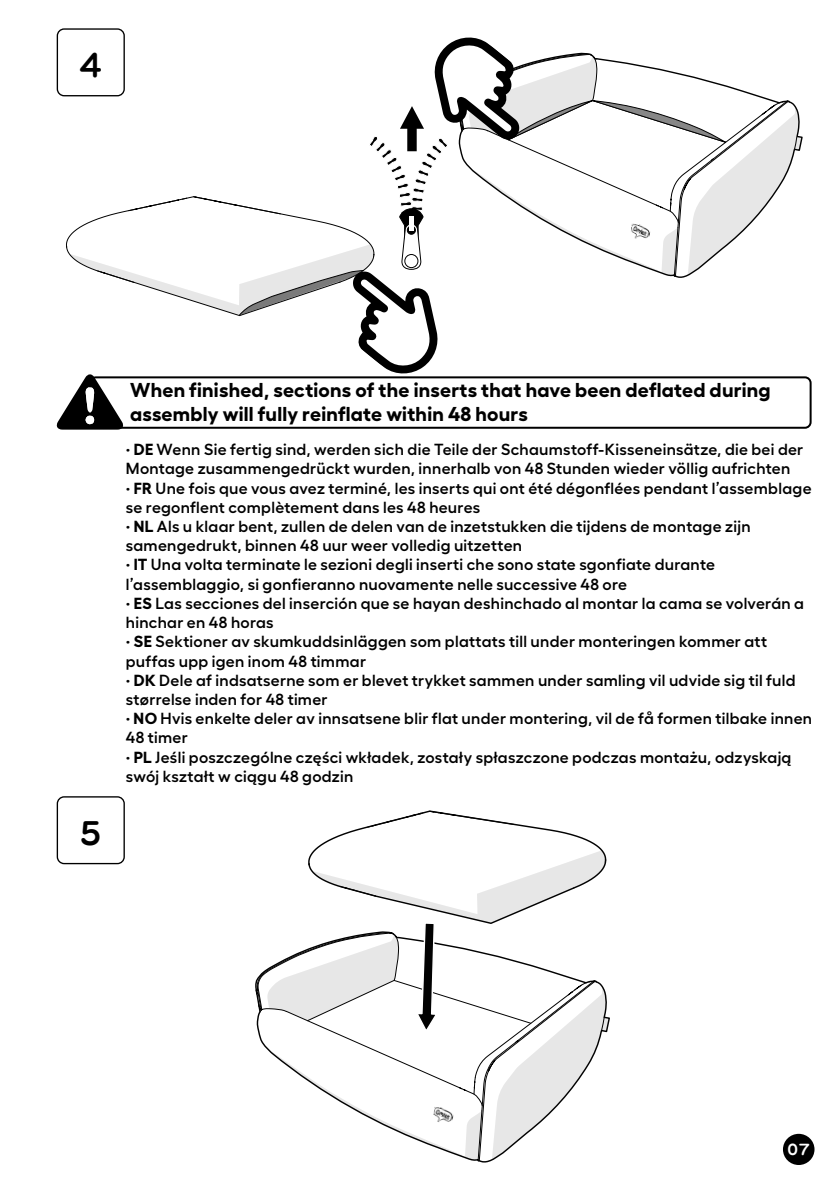
<style>
.page{position:relative;width:840px;height:1191px;background:#fff}
.page>*{position:absolute;margin:0;border:0;box-sizing:border-box;transform-origin:0 0}
.t1{font:500 34px "GT Maru Mono";color:#000}
.t2{font:700 20px/24px "Fellix";letter-spacing:.01em;color:#000}
.t3{font:600 16px/19.2px "Fellix";letter-spacing:.02em;color:#000}
.t4{font:500 16px "GT Maru Mono";color:#fff}
.s1{font-weight:700}
</style>
<div class="page">
<div style="left:784px;top:1135px;width:28px;height:28px;background:#000;border-radius:50%"></div>
<div style="left:782px;top:1133px;width:32px;height:32px;border:4px solid #000;border-radius:50%"></div>
<svg style="left:255px;top:810px;width:351px;height:351px"></svg>
<div style="left:57px;top:796px;width:68px;height:68px;border:1px solid #000;border-radius:7px"></div>
<svg style="left:56px;top:28px;width:740px;height:401px"></svg>
<p class="t1" style="left:79px;top:45px;width:25px">4</p>
<p class="t1" style="left:79px;top:812px;width:25px">5</p>
<p class="t2" style="left:130px;top:376px;width:641px">When finished, sections of the inserts that have been deflated during assembly will fully reinflate within 48 hours</p>
<p class="t3" style="left:126px;top:438px;width:678px"><span class="s1">· DE</span> Wenn Sie fertig sind, werden sich die Teile der Schaumstoff-Kisseneinsätze, die bei der<br>Montage zusammengedrückt wurden, innerhalb von 48 Stunden wieder völlig aufrichten</p>
<p class="t3" style="left:126px;top:477px;width:686px"><span class="s1">· FR</span> Une fois que vous avez terminé, les inserts qui ont été dégonflées pendant l’assemblage se regonflent complètement dans les 48 heures</p>
<p class="t3" style="left:126px;top:515px;width:626px"><span class="s1">· NL</span> Als u klaar bent, zullen de delen van de inzetstukken die tijdens de montage zijn samengedrukt, binnen 48 uur weer volledig uitzetten</p>
<p class="t3" style="left:126px;top:553px;width:590px"><span class="s1">· IT</span> Una volta terminate le sezioni degli inserti che sono state sgonfiate durante l’assemblaggio, si gonfieranno nuovamente nelle successive 48 ore</p>
<p class="t3" style="left:126px;top:592px;width:679px"><span class="s1">· ES</span> Las secciones del inserción que se hayan deshinchado al montar la cama se volverán a hinchar en 48 horas</p>
<p class="t3" style="left:126px;top:630px;width:642px"><span class="s1">· SE</span> Sektioner av skumkuddsinläggen som plattats till under monteringen kommer att puffas upp igen inom 48 timmar</p>
<p class="t3" style="left:126px;top:669px;width:671px"><span class="s1">· DK</span> Dele af indsatserne som er blevet trykket sammen under samling vil udvide sig til fuld størrelse inden for 48 timer</p>
<p class="t3" style="left:126px;top:707px;width:687px"><span class="s1">· NO</span> Hvis enkelte deler av innsatsene blir flat under montering, vil de få formen tilbake innen<br>48 timer</p>
<p class="t3" style="left:126px;top:745px;width:666px"><span class="s1">· PL</span> Jeśli poszczególne części wkładek, zostały spłaszczone podczas montażu, odzyskają swój kształt w ciągu 48 godzin</p>
<p class="t4" style="left:786px;top:1139px;width:24px">07</p>
</div>
